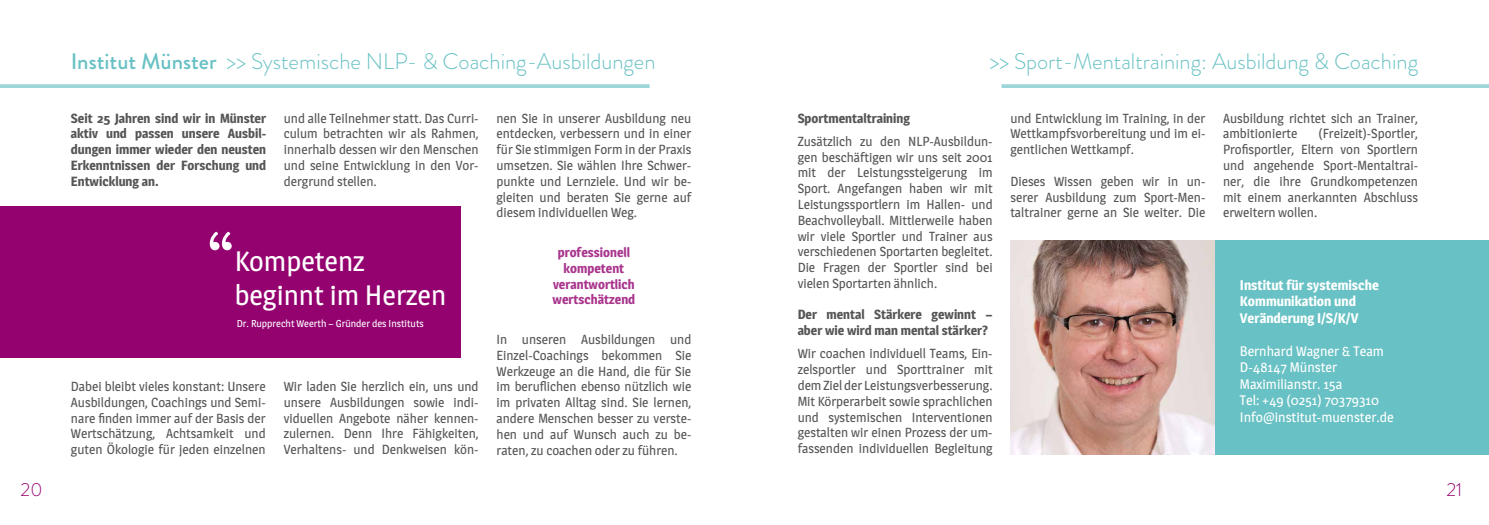
<style>
.page{position:relative;width:1489px;height:525px;background:#fff}
.page>*{position:absolute;margin:0;border:0;box-sizing:border-box;transform-origin:0 0}
.t1{font:700 63.12px "Brandon Grotesque";color:#fff}
.t2{font:28px/33.6px "Magra";color:#fff}
.t3{font:300 22.5px "Brandon Grotesque";color:#68c1c4}
.t4{font:300 18.75px "Brandon Grotesque";color:#940270}
.t5{font:13.75px/16.5px "Magra";color:#fff}
.t6{font:700 13.75px/16.5px "Magra";color:#fff}
.t7{font:13.12px/15.8px "Magra";color:#565656;text-align:justify}
.t8{font:700 13.12px/15.8px "Magra";color:#565656;text-align:justify}
.t9{font:700 13.12px/15.8px "Magra";color:#a9358d;text-align:center}
.t10{font:10px "Magra";color:#fff}
.s1{font-weight:500}
</style>
<div class="page">
<div style="left:0;top:206px;width:461px;height:152px;background:#940270"></div>
<div style="left:1185px;top:240px;width:303px;height:214px;background:#68c1c4"></div>
<img style="left:1010px;top:240px;width:204px;height:214px">
<svg style="left:1001px;top:84px;width:487px;height:4px;background:#a3d8da"></svg>
<svg style="left:0;top:84px;width:649px;height:4px;background:#a3d8da"></svg>
<h3 class="t3" style="left:71px;top:46px;width:586px"><span class="s1">Institut Münster</span> &gt;&gt; Systemische NLP- &amp; Coaching-Ausbildungen</h3>
<p class="t7" style="left:284px;top:110px;width:196px">und alle Teilnehmer statt. Das Curri&shy;culum betrachten wir als Rahmen, innerhalb dessen wir den Menschen und seine Entwicklung in den Vor&shy;dergrund stellen.</p>
<p class="t8" style="left:71px;top:110px;width:197px">Seit 25 Jahren sind wir in Münster aktiv und passen unsere Ausbil&shy;dungen immer wieder den neusten Erkenntnissen der Forschung und Entwicklung an.</p>
<p class="t7" style="left:496px;top:110px;width:196px">nen Sie in unserer Ausbildung neu entdecken, verbessern und in einer für Sie stimmigen Form in der Praxis umsetzen. Sie wählen Ihre Schwer&shy;punkte und Lernziele. Und wir be&shy;gleiten und beraten Sie gerne auf diesem individuellen Weg.</p>
<p class="t9" style="left:552px;top:244px;width:84px">professionell kompetent verantwortlich wertschätzend</p>
<p class="t7" style="left:496px;top:331px;width:196px">In unseren Ausbildungen und Einzel-Coachings bekommen Sie Werkzeuge an die Hand, die für Sie im beruflichen ebenso nützlich wie im privaten Alltag sind. Sie lernen, andere Menschen besser zu verste&shy;hen und auf Wunsch auch zu be&shy;raten, zu coachen oder zu führen.</p>
<h1 class="t1" style="left:208px;top:210px;width:26px">“</h1>
<h2 class="t2" style="left:235px;top:244px;width:213px">Kompetenz beginnt im Herzen</h2>
<p class="t10" style="left:237px;top:317px;width:188px">Dr. Rupprecht Weerth – Gründer des Instituts</p>
<p class="t7" style="left:284px;top:378px;width:196px">Wir laden Sie herzlich ein, uns und unsere Ausbildungen sowie indi&shy;viduellen Angebote näher kennen&shy;zulernen. Denn Ihre Fähigkeiten, Verhaltens- und Denkweisen kön-</p>
<p class="t7" style="left:71px;top:378px;width:196px">Dabei bleibt vieles konstant: Unsere Ausbildungen, Coachings und Semi&shy;nare finden immer auf der Basis der Wertschätzung, Achtsamkeit und guten Ökologie für jeden einzelnen</p>
<h3 class="t3" style="left:989px;top:46px;width:430px">&gt;&gt; Sport-Mentaltraining: Ausbildung &amp; Coaching</h3>
<p class="t8" style="left:797px;top:110px;width:114px">Sportmentaltraining</p>
<p class="t7" style="left:797px;top:133px;width:196px">Zusätzlich zu den NLP-Ausbildun&shy;gen beschäftigen wir uns seit 2001 mit der Leistungssteigerung im Sport. Angefangen haben wir mit Leistungssportlern im Hallen- und Beachvolleyball. Mittlerweile haben wir viele Sportler und Trainer aus verschiedenen Sportarten begleitet.<br>Die Fragen der Sportler sind bei vielen Sportarten ähnlich.</p>
<p class="t8" style="left:797px;top:306px;width:196px">Der mental Stärkere gewinnt – aber wie wird man mental stärker?</p>
<p class="t7" style="left:797px;top:346px;width:196px">Wir coachen individuell Teams, Ein&shy;zelsportler und Sporttrainer mit dem Ziel der Leistungsverbesserung.<br>Mit Körperarbeit sowie sprachlichen und systemischen Interventionen gestalten wir einen Prozess der um&shy;fassenden individuellen Begleitung</p>
<p class="t7" style="left:1010px;top:110px;width:196px">und Entwicklung im Training, in der Wettkampfsvorbereitung und im ei&shy;gentlichen Wettkampf.</p>
<p class="t7" style="left:1010px;top:173px;width:196px">Dieses Wissen geben wir in un&shy;serer Ausbildung zum Sport-Men&shy;taltrainer gerne an Sie weiter. Die</p>
<p class="t7" style="left:1222px;top:110px;width:196px">Ausbildung richtet sich an Trainer, ambitionierte</p>
<p class="t7" style="left:1222px;top:126px;width:196px;text-indent:95px">(Freizeit)-Sportler, Profisportler, Eltern von Sportlern und angehende Sport-Mentaltrai&shy;ner, die ihre Grundkompetenzen mit einem anerkannten Abschluss erweitern wollen.</p>
<p class="t6" style="left:1239px;top:276px;width:140px">Institut für systemische<br>Kommunikation und<br>Veränderung I/S/K/V</p>
<p class="t5" style="left:1239px;top:342px;width:155px">Bernhard Wagner &amp; Team<br>D-48147 Münster<br>Maximilianstr. 15a<br>Tel: +49 (0251) 70379310<br>Info@institut-muenster.de</p>
<h3 class="t4" style="left:21px;top:476px;width:23px">20</h3>
<h3 class="t4" style="left:1446px;top:476px;width:17px">21</h3>
</div>
